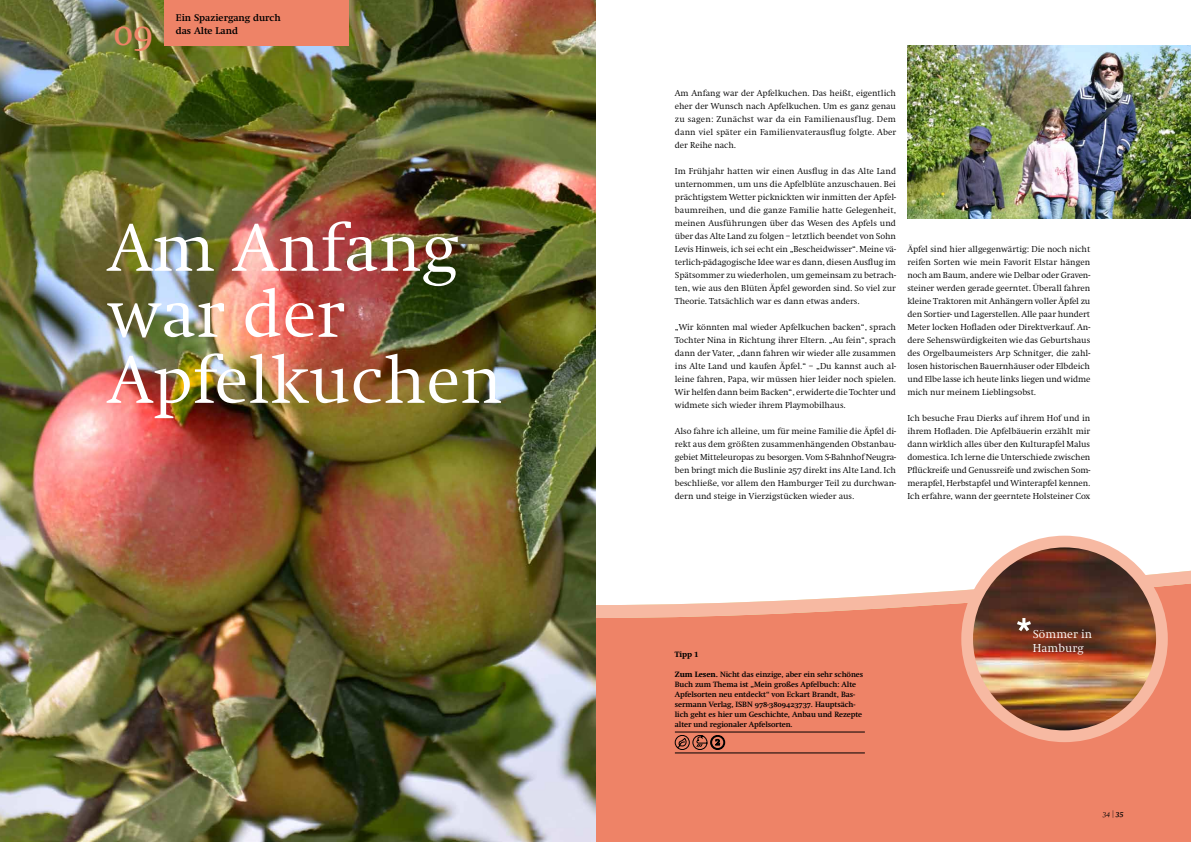
<style>
.page{position:relative;width:1191px;height:842px;background:#fff}
.page>*{position:absolute;margin:0;border:0;box-sizing:border-box;transform-origin:0 0}
.t1{font:300 70px/66px "Swift";color:#fff}
.t2{font:36px "Swift Regular SC";color:#ee8367}
.t3{font:300 12px/14px "Swift";letter-spacing:.005em;color:#fff}
.t4{font:700 9.5px/13px "Swift";color:#000}
.t5{font:300 9px/13px "Swift";letter-spacing:-.005em;color:#000;text-align:justify}
.t6{font:700 7.5px/10px "Swift";letter-spacing:-.01em;color:#000}
.t7{font:7.5px "Swift Light Italic SC";color:#000}
.t8{font:800 7.5px "Swift";color:#000}
.s1{font-family:"Swift Light SC";font-weight:400}
.s2{font-weight:800}
.s3{font-family:"Swift Bold SC";font-weight:400}
.s4{font-family:"Swift Bold Italic SC"}
</style>
<div class="page">
<div style="left:595px;top:618px;width:596px;height:224px;background:#ee8367"></div>
<svg style="left:595px;top:570px;width:596px;height:48px"></svg>
<img style="left:0;top:0;width:595px;height:842px">
<img style="left:967px;top:541px;width:195px;height:195px;border-radius:97px">
<div style="left:961px;top:536px;width:206px;height:206px;border:12px solid #f7b9a2;border-radius:50%"></div>
<div style="left:164px;top:0;width:185px;height:45px;background:#ee8367"></div>
<svg style="left:1017px;top:618px;width:14px;height:13px"></svg>
<img style="left:907px;top:45px;width:284px;height:173px">
<hr style="left:675px;top:732px;width:190px;height:1px;background:#000">
<hr style="left:675px;top:753px;width:190px;height:1px;background:#000">
<svg style="left:675px;top:735px;width:50px;height:15px"></svg>
<h2 class="t2" style="left:113px;top:12px;width:41px">09</h2>
<p class="t4" style="left:176px;top:12px;width:106px">Ein Spaziergang durch das Alte Land</p>
<h1 class="t1" style="left:108px;top:216px;width:396px">Am Anfang war der<br>Apfelkuchen</h1>
<p class="t5" style="left:675px;top:86px;width:223px">Am Anfang war der Apfelkuchen. Das heißt, eigentlich eher der Wunsch nach Apfelkuchen. Um es ganz genau zu sagen: Zunächst war da ein Familienausflug. Dem dann viel später ein Familienvaterausflug folgte. Aber der Reihe nach.</p>
<p class="t5" style="left:675px;top:164px;width:223px">Im Frühjahr hatten wir einen Ausflug in das Alte Land unternommen, um uns die Apfelblüte anzuschauen. Bei prächtigstem Wetter picknickten wir inmitten der Apfel&shy;baumreihen, und die ganze Familie hatte Gelegenheit, meinen Ausführungen über das Wesen des Apfels und über das Alte Land zu folgen – letztlich beendet von Sohn Levis Hinweis, ich sei echt ein „Bescheidwisser“. Meine vä&shy;terlich-pädagogische Idee war es dann, diesen Ausflug im Spätsommer zu wiederholen, um gemeinsam zu betrach&shy;ten, wie aus den Blüten Äpfel geworden sind. So viel zur Theorie. Tatsächlich war es dann etwas anders.</p>
<p class="t5" style="left:675px;top:320px;width:223px">„Wir könnten mal wieder Apfelkuchen backen“, sprach Tochter Nina in Richtung ihrer Eltern. „Au fein“, sprach dann der Vater, „dann fahren wir wieder alle zusammen ins Alte Land und kaufen Äpfel.“ – „Du kannst auch al&shy;leine fahren, Papa, wir müssen hier leider noch spielen.<br>Wir helfen dann beim Backen“, erwiderte die Tochter und widmete sich wieder ihrem Playmobilhaus.</p>
<p class="t5" style="left:675px;top:424px;width:223px">Also fahre ich alleine, um für meine Familie die Äpfel di&shy;rekt aus dem größten zusammenhängenden Obstanbau&shy;gebiet Mitteleuropas zu besorgen. Vom S-Bahnhof Neugra&shy;ben bringt mich die Buslinie <span class="s1">257</span> direkt ins Alte Land. Ich beschließe, vor allem den Hamburger Teil zu durchwan&shy;dern und steige in Vierzigstücken wieder aus.</p>
<p class="t5" style="left:907px;top:242px;width:184px">Äpfel sind hier allgegenwärtig: Die noch nicht reifen Sorten wie mein Favorit Elstar hängen noch am Baum, andere wie Delbar oder Graven&shy;steiner werden gerade geerntet. Überall fahren kleine Traktoren mit Anhängern voller Äpfel zu den Sortier- und Lagerstellen. Alle paar hundert Meter locken Hofladen oder Direktverkauf. An&shy;dere Sehenswürdigkeiten wie das Geburtshaus des Orgelbaumeisters Arp Schnitger, die zahl&shy;losen historischen Bauernhäuser oder Elbdeich und Elbe lasse ich heute links liegen und widme mich nur meinem Lieblingsobst.</p>
<p class="t5" style="left:907px;top:411px;width:184px">Ich besuche Frau Dierks auf ihrem Hof und in ihrem Hofladen. Die Apfelbäuerin erzählt mir dann wirklich alles über den Kulturapfel Malus domestica. Ich lerne die Unterschiede zwischen Pflückreife und Genussreife und zwischen Som&shy;merapfel, Herbstapfel und Winterapfel kennen.<br>Ich erfahre, wann der geerntete Holsteiner Cox</p>
<p class="t8" style="left:675px;top:650px;width:25px">Tipp 1</p>
<p class="t6" style="left:675px;top:669px;width:190px"><span class="s2">Zum Lesen.</span> Nicht das einzige, aber ein sehr schönes Buch zum Thema ist „Mein großes Apfelbuch: Alte Apfelsorten neu entdeckt“ von Eckart Brandt, Bas&shy;sermann Verlag, ISBN <span class="s3">978-3809423737</span>. Hauptsäch&shy;lich geht es hier um Geschichte, Anbau und Rezepte alter und regionaler Apfelsorten.</p>
<h3 class="t3" style="left:1032px;top:628px;width:61px">Sömmer in<br>Hamburg</h3>
<p class="t7" style="left:1102px;top:809px;width:22px">34 | <span class="s4">35</span></p>
</div>
